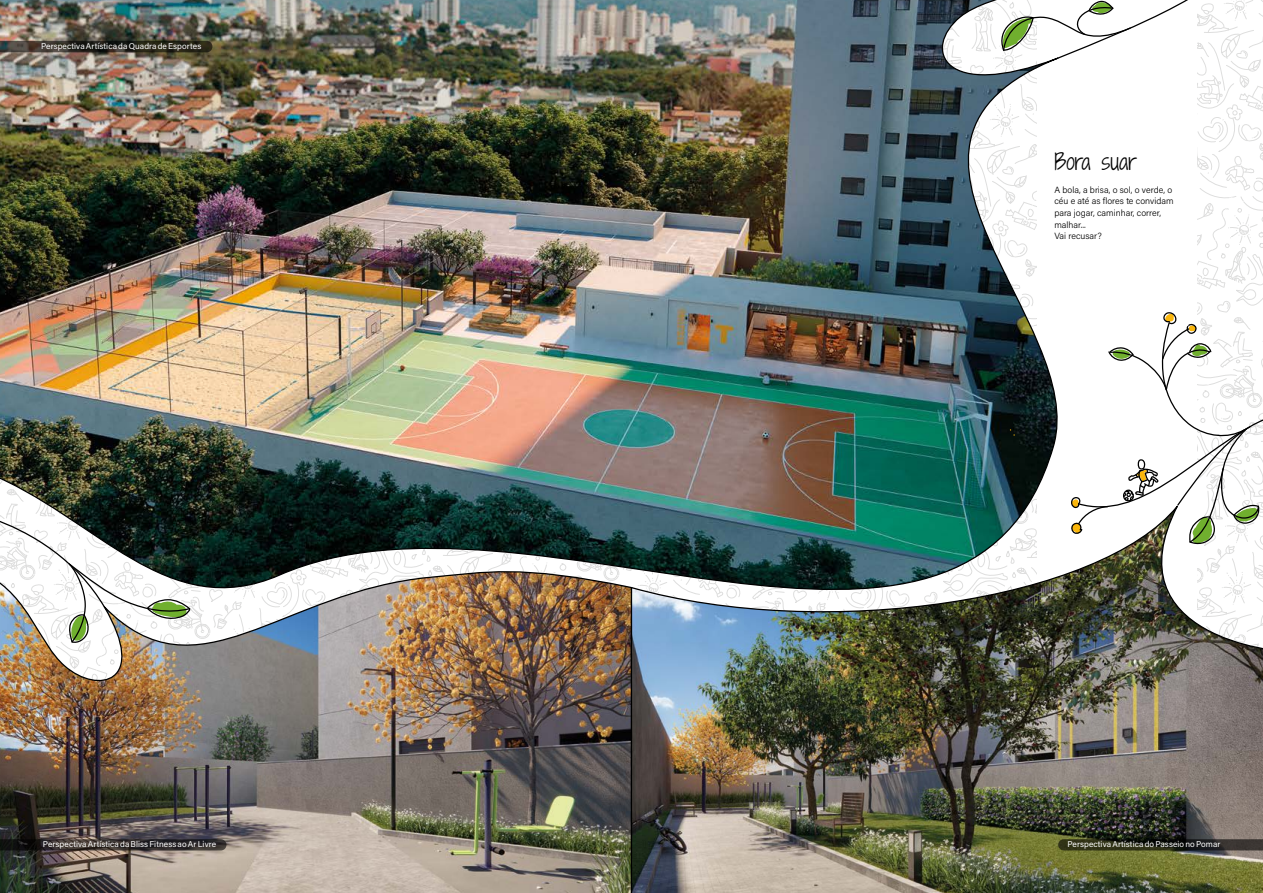
<style>
.page{position:relative;width:1263px;height:893px;background:#fff}
.page>*{position:absolute;margin:0;border:0;box-sizing:border-box;transform-origin:0 0}
.t1{font:21.67px "Shadows Into Light Two";color:#000}
.t2{font:9px/11.7px "Acumin Variable Concept";letter-spacing:.01em;color:#000}
.t3{font:8.4px "Acumin Variable Concept";letter-spacing:.03em;color:#fff}
</style>
<div class="page">
<img style="left:0;top:744px;width:630px;height:149px">
<img style="left:630px;top:545px;width:633px;height:348px">
<img style="left:0;top:0;width:1091px;height:744px">
<svg style="left:0;top:515px;width:191px;height:129px"></svg>
<svg style="left:995px;top:0;width:268px;height:60px"></svg>
<svg style="left:1010px;top:429px;width:5px;height:7px"></svg>
<svg style="left:1069px;top:311px;width:194px;height:234px"></svg>
<svg style="left:0;top:41px;width:212px;height:11px;background:#2d2a21"></svg>
<svg style="left:1058px;top:839px;width:205px;height:11px;background:#26271a"></svg>
<svg style="left:0;top:839px;width:226px;height:11px;background:#2c2726"></svg>
<p class="t3" style="left:41px;top:40px;width:161px">Perspectiva Artística da Quadra de Esportes</p>
<h1 class="t1" style="left:1054px;top:146px;width:84px">Bora suar</h1>
<p class="t2" style="left:1054px;top:183px;width:121px">A bola, a brisa, o sol, o verde, o céu e até as flores te convidam para jogar, caminhar, correr, malhar...<br>Vai recusar?</p>
<p class="t3" style="left:43px;top:838px;width:174px">Perspectiva Artística da Bliss Fitness ao Ar Livre</p>
<p class="t3" style="left:1067px;top:838px;width:154px">Perspectiva Artística do Passeio no Pomar</p>
</div>
